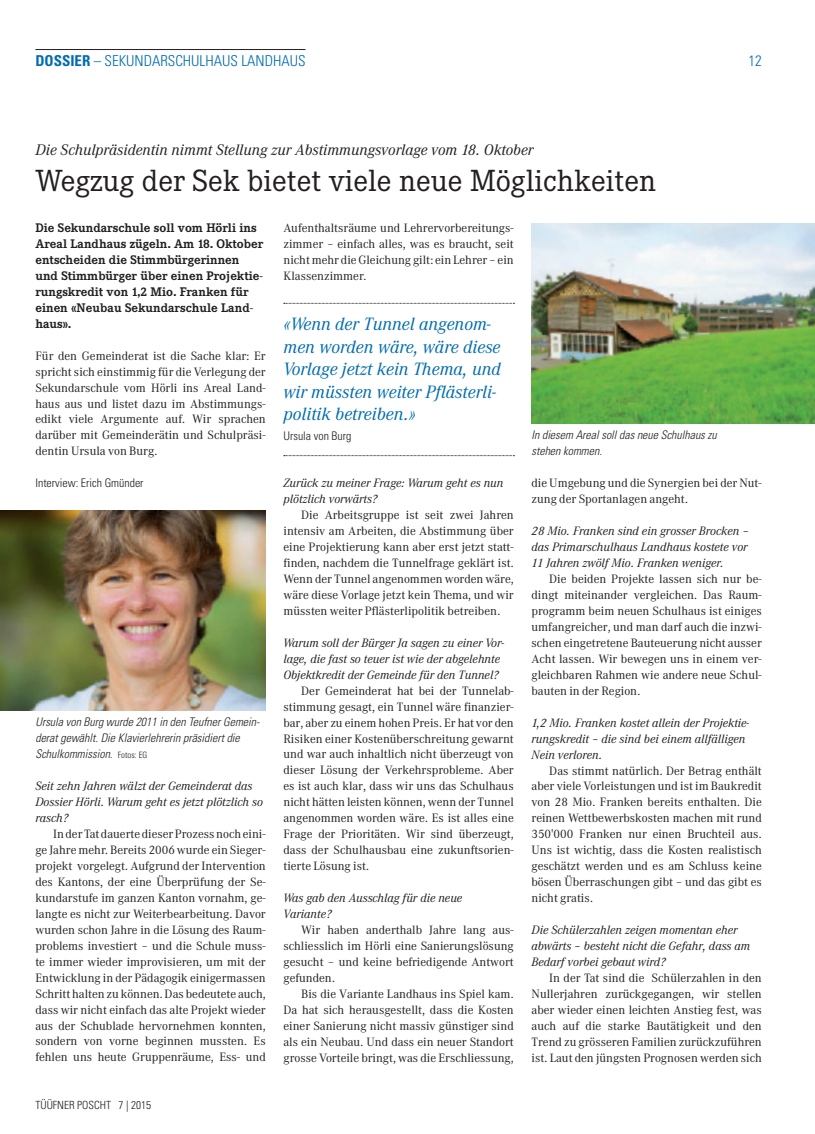
<style>
.page{position:relative;width:815px;height:1134px;background:#fff}
.page>*{position:absolute;margin:0;border:0;box-sizing:border-box;transform-origin:0 0}
.t1{font:30px "Corporate EBQ";color:#231f20}
.t2{font:italic 17.5px/22.5px "Corporate ABQ";color:#006caf}
.t3{font:italic 15px "Corporate ABQ";color:#231f20}
.t4{font:300 condensed 15px "Univers LT Std";color:#006caf}
.t5{font:700 12.25px/16px "Corporate EBQ";color:#231f20}
.t6{font:11.88px/16px "Corporate ABQ";color:#231f20;text-align:justify}
.t7{font:italic 11.88px/16px "Corporate ABQ";color:#231f20}
.t8{font:italic 300 condensed 11.88px/16px "Univers LT Std";color:#231f20}
.t9{font:300 condensed 11.88px "Univers LT Std";color:#231f20}
.t10{font:300 condensed 11.25px "Univers LT Std";color:#231f20}
.s1{font-weight:700}
.s2{font-style:normal;font-size:8.75px}
</style>
<div class="page">
<hr style="left:35px;top:49px;width:271px;height:1px;background:#231f20">
<img style="left:0;top:510px;width:266px;height:200px">
<img style="left:531px;top:223px;width:284px;height:200px">
<svg style="left:284px;top:303px;width:230px;height:1px"></svg>
<svg style="left:284px;top:455px;width:230px;height:1px"></svg>
<p class="t4" style="left:35px;top:51px;width:272px"><span class="s1">DOSSIER</span> – SEKUNDARSCHULHAUS LANDHAUS</p>
<p class="t4" style="left:748px;top:51px;width:15px">12</p>
<p class="t3" style="left:35px;top:141px;width:500px">Die Schulpräsidentin nimmt Stellung zur Abstimmungsvorlage vom 18. Oktober</p>
<h1 class="t1" style="left:35px;top:164px;width:622px">Wegzug der Sek bietet viele neue Möglichkeiten</h1>
<p class="t5" style="left:35px;top:220px;width:229px">Die Sekundarschule soll vom Hörli ins<br>Areal Landhaus zügeln. Am 18. Oktober entscheiden die Stimmbürgerinnen und Stimmbürger über einen Projektie&shy;rungskredit von 1,2 Mio. Franken für einen «Neubau Sekundarschule Land&shy;haus».</p>
<p class="t6" style="left:35px;top:348px;width:232px">Für den Gemeinderat ist die Sache klar: Er spricht sich einstimmig für die Verlegung der Sekundarschule vom Hörli ins Areal Land&shy;haus aus und listet dazu im Abstimmungs&shy;edikt viele Argumente auf. Wir sprachen darüber mit Gemeinderätin und Schulpräsi&shy;dentin Ursula von Burg.</p>
<p class="t9" style="left:35px;top:476px;width:110px">Interview: Erich Gmünder</p>
<p class="t6" style="left:283px;top:220px;width:232px">Aufenthaltsräume und Lehrervorbereitungs&shy;zimmer – einfach alles, was es braucht, seit nicht mehr die Gleichung gilt: ein Lehrer – ein Klassenzimmer.</p>
<h2 class="t2" style="left:283px;top:313px;width:219px">«Wenn der Tunnel angenom&shy;men worden wäre, wäre diese<br>Vorlage jetzt kein Thema, und wir müssten weiter Pflästerli&shy;politik betreiben.»</h2>
<p class="t9" style="left:283px;top:429px;width:69px">Ursula von Burg</p>
<p class="t8" style="left:531px;top:427px;width:187px">In diesem Areal soll das neue Schulhaus zu stehen kommen.</p>
<p class="t7" style="left:283px;top:475px;width:222px">Zurück zu meiner Frage: Warum geht es nun plötzlich vorwärts?</p>
<p class="t6" style="left:283px;top:507px;width:232px;text-indent:18px">Die Arbeitsgruppe ist seit zwei Jahren intensiv am Arbeiten, die Abstimmung über eine Projektierung kann aber erst jetzt statt&shy;finden, nachdem die Tunnelfrage geklärt ist.<br>Wenn der Tunnel angenommen worden wäre, wäre diese Vorlage jetzt kein Thema, und wir müssten weiter Pflästerlipolitik betreiben.</p>
<p class="t7" style="left:283px;top:635px;width:222px">Warum soll der Bürger Ja sagen zu einer Vor&shy;lage, die fast so teuer ist wie der abgelehnte<br>Objektkredit der Gemeinde für den Tunnel?</p>
<p class="t6" style="left:283px;top:683px;width:232px;text-indent:18px">Der Gemeinderat hat bei der Tunnelab&shy;stimmung gesagt, ein Tunnel wäre finanzier&shy;bar, aber zu einem hohen Preis. Er hat vor den Risiken einer Kostenüberschreitung gewarnt und war auch inhaltlich nicht überzeugt von dieser Lösung der Verkehrsprobleme. Aber es ist auch klar, dass wir uns das Schulhaus nicht hätten leisten können, wenn der Tunnel angenommen worden wäre. Es ist alles eine Frage der Prioritäten. Wir sind überzeugt, dass der Schulhausbau eine zukunftsorien&shy;tierte Lösung ist.</p>
<p class="t7" style="left:283px;top:890px;width:180px">Was gab den Ausschlag für die neue<br>Variante?</p>
<p class="t6" style="left:283px;top:922px;width:232px;text-indent:18px">Wir haben anderthalb Jahre lang aus&shy;schliesslich im Hörli eine Sanierungslösung gesucht – und keine befriedigende Antwort gefunden.</p>
<p class="t6" style="left:283px;top:986px;width:232px;text-indent:18px">Bis die Variante Landhaus ins Spiel kam.<br>Da hat sich herausgestellt, dass die Kosten einer Sanierung nicht massiv günstiger sind als ein Neubau. Und dass ein neuer Standort grosse Vorteile bringt, was die Erschliessung,</p>
<p class="t6" style="left:531px;top:475px;width:232px">die Umgebung und die Synergien bei der Nut&shy;zung der Sportanlagen angeht.</p>
<p class="t7" style="left:531px;top:523px;width:219px;text-align:justify">28 Mio. Franken sind ein grosser Brocken – das Primarschulhaus Landhaus kostete vor 11 Jahren zwölf Mio. Franken weniger.</p>
<p class="t6" style="left:531px;top:571px;width:232px;text-indent:18px">Die beiden Projekte lassen sich nur be&shy;dingt miteinander vergleichen. Das Raum&shy;programm beim neuen Schulhaus ist einiges umfangreicher, und man darf auch die inzwi&shy;schen eingetretene Bauteuerung nicht ausser Acht lassen. Wir bewegen uns in einem ver&shy;gleichbaren Rahmen wie andere neue Schul&shy;bauten in der Region.</p>
<p class="t7" style="left:531px;top:714px;width:219px">1,2 Mio. Franken kostet allein der Projektie&shy;rungskredit – die sind bei einem allfälligen<br>Nein verloren.</p>
<p class="t6" style="left:531px;top:762px;width:232px;text-indent:18px">Das stimmt natürlich. Der Betrag enthält aber viele Vorleistungen und ist im Baukredit von 28 Mio. Franken bereits enthalten. Die reinen Wettbewerbskosten machen mit rund 350'000 Franken nur einen Bruchteil aus.<br>Uns ist wichtig, dass die Kosten realistisch geschätzt werden und es am Schluss keine bösen Überraschungen gibt – und das gibt es nicht gratis.</p>
<p class="t7" style="left:531px;top:922px;width:220px">Die Schülerzahlen zeigen momentan eher abwärts – besteht nicht die Gefahr, dass am<br>Bedarf vorbei gebaut wird?</p>
<p class="t6" style="left:531px;top:970px;width:232px;text-indent:18px">In der Tat sind die Schülerzahlen in den Nullerjahren zurückgegangen, wir stellen aber wieder einen leichten Anstieg fest, was auch auf die starke Bautätigkeit und den Trend zu grösseren Familien zurückzuführen ist. Laut den jüngsten Prognosen werden sich</p>
<p class="t8" style="left:35px;top:714px;width:226px">Ursula von Burg wurde 2011 in den Teufner Gemein&shy;derat gewählt. Die Klavierlehrerin präsidiert die<br>Schulkommission. <span class="s2">Fotos: EG</span></p>
<p class="t7" style="left:35px;top:778px;width:229px">Seit zehn Jahren wälzt der Gemeinderat das<br>Dossier Hörli. Warum geht es jetzt plötzlich so rasch?</p>
<p class="t6" style="left:35px;top:826px;width:232px;text-indent:18px">In der Tat dauerte dieser Prozess noch eini&shy;ge Jahre mehr. Bereits 2006 wurde ein Sieger&shy;projekt vorgelegt. Aufgrund der Intervention des Kantons, der eine Überprüfung der Se&shy;kundarstufe im ganzen Kanton vornahm, ge&shy;langte es nicht zur Weiterbearbeitung. Davor wurden schon Jahre in die Lösung des Raum&shy;problems investiert – und die Schule muss&shy;te immer wieder improvisieren, um mit der Entwicklung in der Pädagogik einigermassen Schritt halten zu können. Das bedeutete auch, dass wir nicht einfach das alte Projekt wieder aus der Schublade hervornehmen konnten, sondern von vorne beginnen mussten. Es fehlen uns heute Gruppenräume, Ess- und</p>
<p class="t10" style="left:35px;top:1098px;width:117px">TÜÜFNER POSCHT 7 | 2015</p>
</div>
